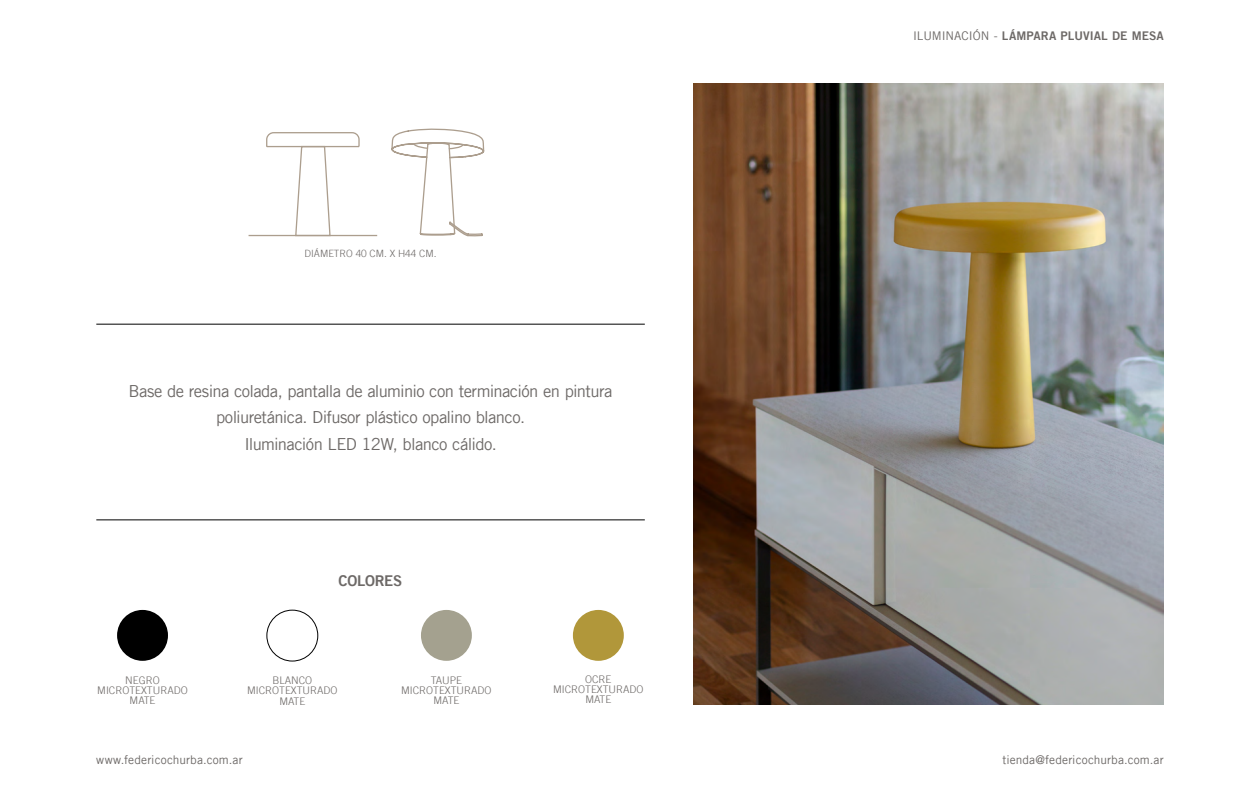
<style>
.page{position:relative;width:1260px;height:788px;background:#fff}
.page>*{position:absolute;margin:0;border:0;box-sizing:border-box;transform-origin:0 0}
.t1{font:16.62px/26.2px "Trade Gothic LT";letter-spacing:-.035em;color:#6d6967;text-align:center}
.t2{font:14.88px "Trade Gothic LT Bold Two";letter-spacing:-.015em;color:#6d6967}
.t3{font:11.99px "Trade Gothic LT";letter-spacing:.005em;color:#6d6967}
.t4{font:11.99px "Trade Gothic LT Bold Two";letter-spacing:.005em;color:#6d6967}
.t5{font:300 10.5px/10.1px "Trade Gothic LT";color:#6d6967;text-align:center}
.t6{font:300 10.06px "Trade Gothic LT";color:#6d6967}
.s1{font-family:"Trade Gothic LT"}
</style>
<div class="page">
<div style="left:117px;top:610px;width:51px;height:50px;background:#000;border-radius:50%"></div>
<div style="left:267px;top:610px;width:51px;height:51px;border:1px solid #000;border-radius:50%"></div>
<div style="left:421px;top:610px;width:51px;height:50px;background:#a4a18f;border-radius:50%"></div>
<div style="left:573px;top:610px;width:51px;height:50px;background:#b1973a;border-radius:50%"></div>
<img style="left:694px;top:83px;width:470px;height:621px">
<hr style="left:96px;top:324px;width:549px;height:1px;background:#000">
<hr style="left:96px;top:519px;width:549px;height:1px;background:#000">
<svg style="left:265px;top:132px;width:96px;height:105px"></svg>
<hr style="left:249px;top:235px;width:128px;height:1px;background:#ac9e8e">
<svg style="left:391px;top:128px;width:94px;height:109px"></svg>
<p class="t6" style="left:304px;top:247px;width:134px">DIÁMETRO 40 CM. X H44 CM.</p>
<p class="t1" style="left:129px;top:378px;width:485px">Base de resina colada, pantalla de aluminio con terminación en pintura poliuretánica. Difusor plástico opalino blanco.<br>Iluminación LED 12W, blanco cálido.</p>
<p class="t2" style="left:339px;top:571px;width:65px">COLORES</p>
<p class="t5" style="left:97px;top:675px;width:92px">NEGRO<br>MICROTEXTURADO<br>MATE</p>
<p class="t5" style="left:247px;top:675px;width:92px">BLANCO<br>MICROTEXTURADO<br>MATE</p>
<p class="t5" style="left:401px;top:675px;width:92px">TAUPE<br>MICROTEXTURADO<br>MATE</p>
<p class="t5" style="left:553px;top:673px;width:92px">OCRE<br>MICROTEXTURADO<br>MATE</p>
<p class="t4" style="left:913px;top:28px;width:252px"><span class="s1">ILUMINACIÓN -</span> LÁMPARA PLUVIAL DE MESA</p>
<p class="t3" style="left:96px;top:752px;width:148px">www.federicochurba.com.ar</p>
<p class="t3" style="left:1003px;top:752px;width:163px">tienda@federicochurba.com.ar</p>
</div>
